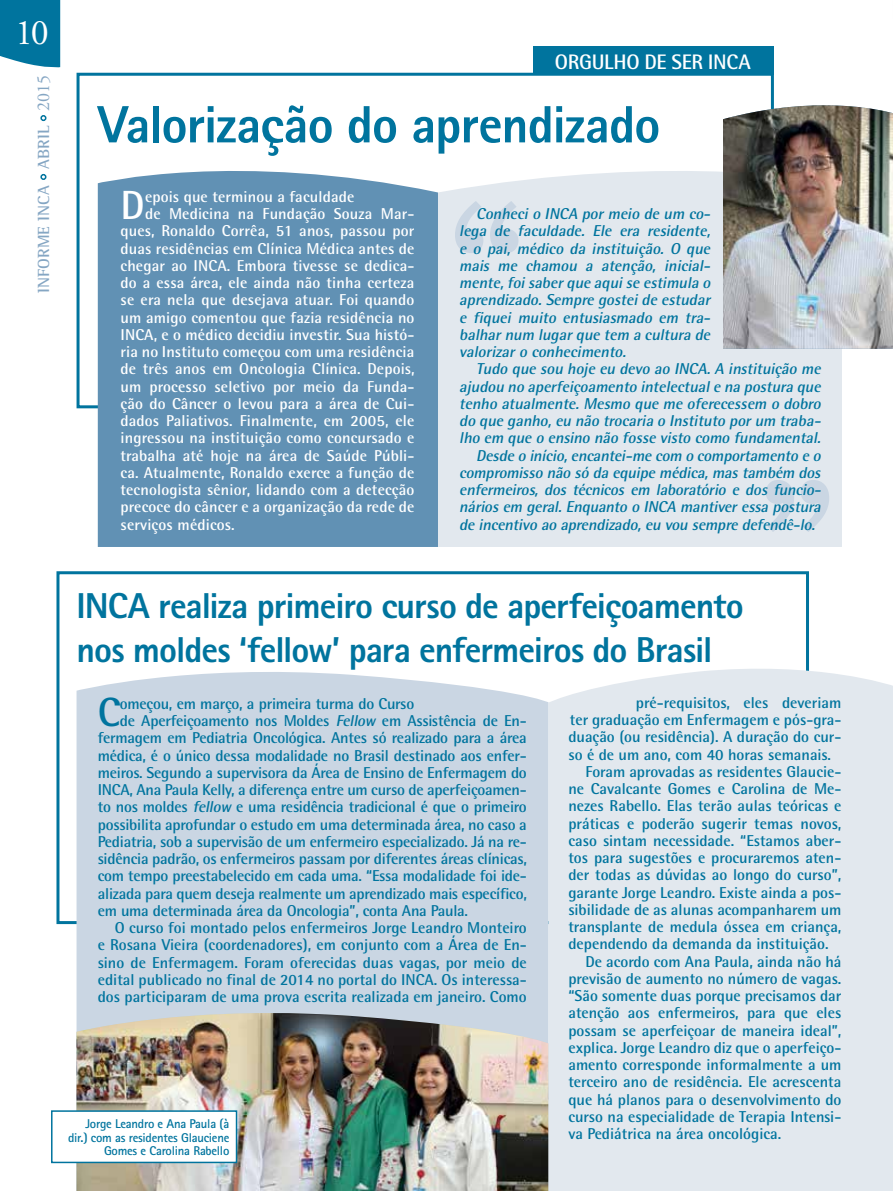
<style>
.page{position:relative;width:893px;height:1191px;background:#fff}
.page>*{position:absolute;margin:0;border:0;box-sizing:border-box;transform-origin:0 0}
.t1{font:800 52.5px "Rotis Sans Serif";letter-spacing:-.02em;color:#00749e}
.t2{font:700 40.8px "Rotis Semi Sans";color:#fff}
.t3{font:700 40.8px "Rotis Semi Sans";color:#00749e}
.t4{font:800 36px/43.5px "Rotis Sans Serif";letter-spacing:-.03em;color:#00749e}
.t5{font:36px "Adobe Garamond Pro";color:#fff}
.t6{font:700 21px "Rotis Semi Sans";letter-spacing:-.015em;color:#fff}
.t7{font:700 16.5px "Rotis Semi Serif";color:#85a6c3}
.t8{font:700 15.75px "Rotis Semi Sans";color:#00749e}
.t9{font:italic 700 15.75px/17.2px "Rotis Semi Sans";color:#00749e;text-align:justify}
.t10{font:700 15.75px "Rotis Semi Sans";letter-spacing:.01em;color:#fff}
.t11{font:700 12.75px/13.5px "Rotis Sans Serif";letter-spacing:-.02em;color:#00749e;text-align:right}
.s1{font-family:"Adobe Garamond Pro";font-weight:400;font-size:18px}
.s2{font-style:italic}
</style>
<div class="page">
<div style="left:534px;top:47px;width:240px;height:28px;background:#00749e"></div>
<div style="left:98px;top:171px;width:340px;height:376px;background:#6191b4"></div>
<div style="left:438px;top:171px;width:404px;height:376px;background:#e2e8ee"></div>
<svg style="left:766px;top:480px;width:63px;height:52px;background:#d5dee8"></svg>
<svg style="left:455px;top:201px;width:63px;height:52px;background:#d5dee8"></svg>
<img style="left:723px;top:105px;width:170px;height:244px">
<div style="left:77px;top:672px;width:472px;height:332px;background:#cad6e3"></div>
<div style="left:77px;top:1004px;width:472px;height:9px;background:#cad6e3"></div>
<img style="left:77px;top:1013px;width:472px;height:178px">
<div style="left:549px;top:660px;width:344px;height:531px;background:#e2e8ee"></div>
<div style="left:52px;top:1111px;width:185px;height:51px;background:#fff"></div>
<div style="left:51px;top:1110px;width:186px;height:53px;border:2px solid #00749e"></div>
<svg style="left:0;top:0;width:60px;height:68px;background:#117da4"></svg>
<svg style="left:40px;top:174px;width:6px;height:6px"></svg>
<svg style="left:40px;top:115px;width:6px;height:6px"></svg>
<h3 class="t5" style="left:15px;top:11px;width:35px">10</h3>
<p class="t7" style="left:34px;top:293px;width:220px;rotate:-90deg">INFORME INCA ABRIL <span class="s1">2015</span></p>
<h3 class="t6" style="left:555px;top:49px;width:197px">ORGULHO DE SER INCA</h3>
<h1 class="t1" style="left:98px;top:91px;width:564px">Valorização do aprendizado</h1>
<h2 class="t2" style="left:120px;top:180px;width:26px">D</h2>
<p class="t10" style="left:145px;top:187px;width:211px">epois que terminou a faculdade</p>
<p class="t10" style="left:145px;top:204px;width:271px">de Medicina na Fundação Souza Mar-</p>
<p class="t10" style="left:120px;top:221px;width:296px">ques, Ronaldo Corrêa, 51 anos, passou por</p>
<p class="t10" style="left:120px;top:238px;width:296px">duas residências em Clínica Médica antes de</p>
<p class="t10" style="left:120px;top:256px;width:295px">chegar ao INCA. Embora tivesse se dedica-</p>
<p class="t10" style="left:120px;top:273px;width:296px">do a essa área, ele ainda não tinha certeza</p>
<p class="t10" style="left:120px;top:290px;width:295px">se era nela que desejava atuar. Foi quando</p>
<p class="t10" style="left:120px;top:307px;width:296px">um amigo comentou que fazia residência no</p>
<p class="t10" style="left:120px;top:325px;width:296px">INCA, e o médico decidiu investir. Sua histó-</p>
<p class="t10" style="left:120px;top:342px;width:295px">ria no Instituto começou com uma residência</p>
<p class="t10" style="left:120px;top:359px;width:296px">de três anos em Oncologia Clínica. Depois,</p>
<p class="t10" style="left:120px;top:376px;width:296px">um processo seletivo por meio da Funda-</p>
<p class="t10" style="left:120px;top:394px;width:296px">ção do Câncer o levou para a área de Cui-</p>
<p class="t10" style="left:120px;top:411px;width:296px">dados Paliativos. Finalmente, em 2005, ele</p>
<p class="t10" style="left:120px;top:428px;width:295px">ingressou na instituição como concursado e</p>
<p class="t10" style="left:120px;top:445px;width:296px">trabalha até hoje na área de Saúde Públi-</p>
<p class="t10" style="left:120px;top:463px;width:296px">ca. Atualmente, Ronaldo exerce a função de</p>
<p class="t10" style="left:120px;top:480px;width:295px">tecnologista sênior, lidando com a detecção</p>
<p class="t10" style="left:120px;top:497px;width:296px">precoce do câncer e a organização da rede de</p>
<p class="t10" style="left:120px;top:514px;width:116px">serviços médicos.</p>
<p class="t9" style="left:459px;top:205px;width:256px;text-indent:17px">Conheci o INCA por meio de um co&shy;lega de faculdade. Ele era residente, e o pai, médico da instituição. O que mais me chamou a atenção, inicial&shy;mente,foisaberque aquise estimula o aprendizado.Sempre gosteide estudar e fiquei muito entusiasmado em tra&shy;balharnum lugarque tem a cultura de valorizar o conhecimento.</p>
<p class="t9" style="left:476px;top:360px;width:349px">Tudo que sou hoje eu devo ao INCA. A instituição me</p>
<p class="t9" style="left:459px;top:377px;width:366px">ajudou no aperfeiçoamento intelectuale na postura que</p>
<p class="t9" style="left:459px;top:395px;width:366px">tenho atualmente. Mesmo que me oferecessem o dobro</p>
<p class="t9" style="left:459px;top:412px;width:366px">do que ganho,eu não trocaria o Instituto porum traba-</p>
<p class="t9" style="left:459px;top:429px;width:366px">lho em que o ensino não fosse visto como fundamental.</p>
<p class="t9" style="left:476px;top:446px;width:349px">Desde o início,encantei-me com o comportamento e o</p>
<p class="t9" style="left:459px;top:464px;width:366px">compromisso não só da equipe médica,mastambém dos</p>
<p class="t9" style="left:459px;top:481px;width:366px">enfermeiros, dos técnicos em laboratório e dos funcio-</p>
<p class="t9" style="left:459px;top:498px;width:366px">nários em geral. Enquanto o INCA mantiver essa postura</p>
<p class="t9" style="left:459px;top:515px;width:361px">de incentivo ao aprendizado,eu vou sempre defendê-lo.</p>
<h3 class="t4" style="left:77px;top:583px;width:669px">INCA realiza primeiro curso de aperfeiçoamento nos moldes ‘fellow’ para enfermeiros do Brasil</h3>
<h2 class="t3" style="left:98px;top:687px;width:24px">C</h2>
<p class="t8" style="left:120px;top:694px;width:296px">omeçou, em março, a primeira turma do Curso</p>
<p class="t8" style="left:636px;top:693px;width:207px">pré-requisitos, eles deveriam</p>
<p class="t8" style="left:570px;top:710px;width:273px">ter graduação em Enfermagem e pós-gra-</p>
<p class="t8" style="left:568px;top:727px;width:275px">duação (ou residência). A duração do cur-</p>
<p class="t8" style="left:568px;top:744px;width:264px">so é de um ano, com 40 horas semanais.</p>
<p class="t8" style="left:585px;top:762px;width:258px">Foram aprovadas as residentes Glaucie-</p>
<p class="t8" style="left:568px;top:779px;width:275px">ne Cavalcante Gomes e Carolina de Me-</p>
<p class="t8" style="left:568px;top:796px;width:275px">nezes Rabello. Elas terão aulas teóricas e</p>
<p class="t8" style="left:568px;top:813px;width:275px">práticas e poderão sugerir temas novos,</p>
<p class="t8" style="left:568px;top:830px;width:274px">caso sintam necessidade. “Estamos aber-</p>
<p class="t8" style="left:568px;top:848px;width:274px">tos para sugestões e procuraremos aten-</p>
<p class="t8" style="left:568px;top:865px;width:274px">der todas as dúvidas ao longo do curso”,</p>
<p class="t8" style="left:568px;top:882px;width:275px">garante Jorge Leandro. Existe ainda a pos-</p>
<p class="t8" style="left:568px;top:899px;width:274px">sibilidade de as alunas acompanharem um</p>
<p class="t8" style="left:568px;top:917px;width:274px">transplante de medula óssea em criança,</p>
<p class="t8" style="left:568px;top:934px;width:262px">dependendo da demanda da instituição.</p>
<p class="t8" style="left:585px;top:951px;width:258px">De acordo com Ana Paula, ainda não há</p>
<p class="t8" style="left:568px;top:968px;width:275px">previsão de aumento no número de vagas.</p>
<p class="t8" style="left:568px;top:986px;width:274px">“São somente duas porque precisamos dar</p>
<p class="t8" style="left:568px;top:1003px;width:274px">atenção aos enfermeiros, para que eles</p>
<p class="t8" style="left:568px;top:1020px;width:275px">possam se aperfeiçoar de maneira ideal”,</p>
<p class="t8" style="left:568px;top:1037px;width:274px">explica. Jorge Leandro diz que o aperfeiço-</p>
<p class="t8" style="left:568px;top:1055px;width:275px">amento corresponde informalmente a um</p>
<p class="t8" style="left:568px;top:1072px;width:275px">terceiro ano de residência. Ele acrescenta</p>
<p class="t8" style="left:568px;top:1089px;width:274px">que há planos para o desenvolvimento do</p>
<p class="t8" style="left:568px;top:1106px;width:274px">curso na especialidade de Terapia Intensi-</p>
<p class="t8" style="left:568px;top:1124px;width:214px">va Pediátrica na área oncológica.</p>
<p class="t8" style="left:120px;top:711px;width:408px">de Aperfeiçoamento nos Moldes <span class="s2">Fellow</span> em Assistência de En-</p>
<p class="t8" style="left:98px;top:728px;width:430px">fermagem em Pediatria Oncológica. Antes só realizado para a área</p>
<p class="t8" style="left:98px;top:745px;width:430px">médica, é o único dessa modalidade no Brasil destinado aos enfer-</p>
<p class="t8" style="left:98px;top:763px;width:430px">meiros. Segundo a supervisora da Área de Ensino de Enfermagem do</p>
<p class="t8" style="left:98px;top:780px;width:430px">INCA, Ana Paula Kelly, a diferença entre um curso de aperfeiçoamen-</p>
<p class="t8" style="left:98px;top:797px;width:430px">to nos moldes <span class="s2">fellow</span> e uma residência tradicional é que o primeiro</p>
<p class="t8" style="left:98px;top:814px;width:431px">possibilita aprofundar o estudo em uma determinada área, no caso a</p>
<p class="t8" style="left:98px;top:832px;width:430px">Pediatria, sob a supervisão de um enfermeiro especializado. Já na re-</p>
<p class="t8" style="left:98px;top:849px;width:431px">sidência padrão, os enfermeiros passam por diferentes áreas clínicas,</p>
<p class="t8" style="left:98px;top:866px;width:431px">com tempo preestabelecido em cada uma. “Essa modalidade foi ide-</p>
<p class="t8" style="left:98px;top:883px;width:431px">alizada para quem deseja realmente um aprendizado mais específico,</p>
<p class="t8" style="left:98px;top:901px;width:372px">em uma determinada área da Oncologia”, conta Ana Paula.</p>
<p class="t8" style="left:115px;top:918px;width:414px">O curso foi montado pelos enfermeiros Jorge Leandro Monteiro</p>
<p class="t8" style="left:98px;top:935px;width:431px">e Rosana Vieira (coordenadores), em conjunto com a Área de En-</p>
<p class="t8" style="left:98px;top:952px;width:431px">sino de Enfermagem. Foram oferecidas duas vagas, por meio de</p>
<p class="t8" style="left:98px;top:970px;width:430px">edital publicado no final de 2014 no portal do INCA. Os interessa-</p>
<p class="t8" style="left:98px;top:987px;width:430px">dos participaram de uma prova escrita realizada em janeiro. Como</p>
<p class="t11" style="left:68px;top:1117px;width:163px">Jorge Leandro e Ana Paula (à dir.) com as residentes Glauciene<br>Gomes e Carolina Rabello</p>
</div>
